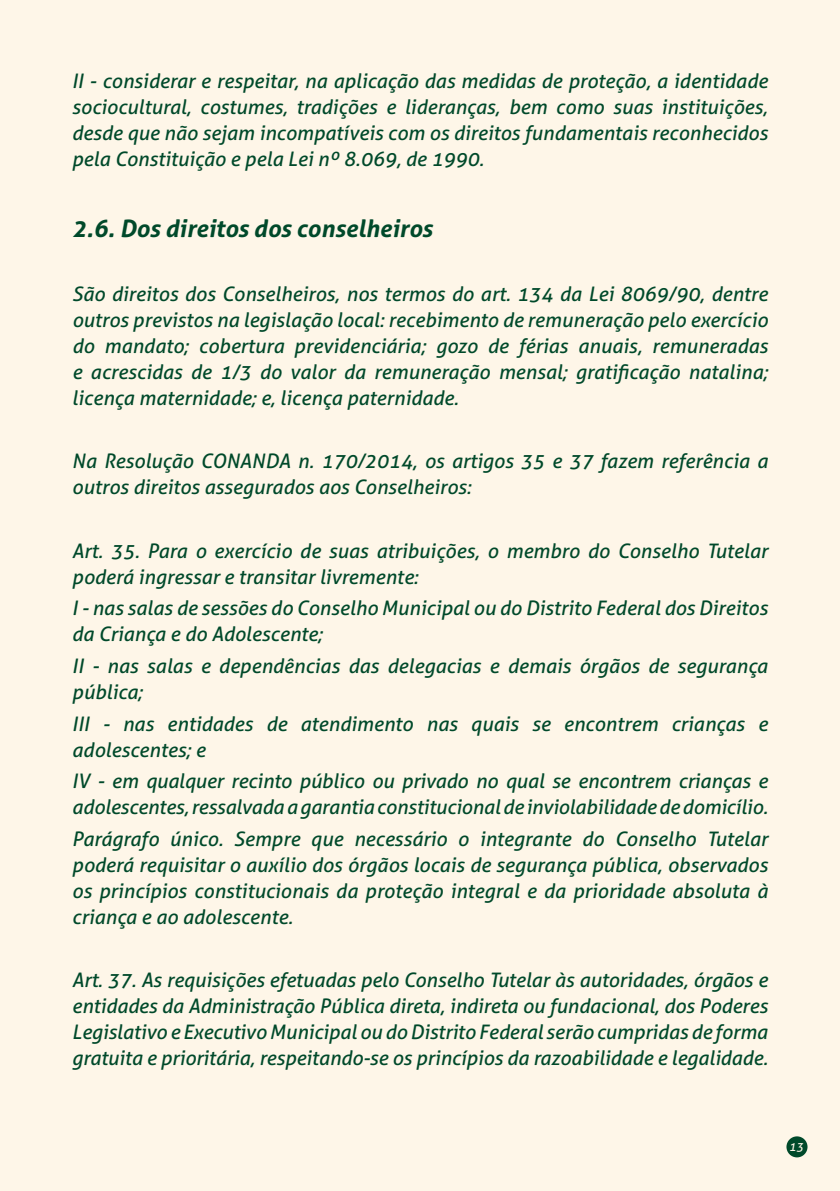
<style>
.page{position:relative;width:840px;height:1191px;background:#fff}
.page>*{position:absolute;margin:0;border:0;box-sizing:border-box;transform-origin:0 0}
.t1{font:italic 700 24px "Aller";color:#00492a}
.t2{font:italic 20px/26px "Aller";color:#00492a}
.t3{font:italic 12.2px "Aller";color:#fef6e8}
</style>
<div class="page">
<div style="left:0;top:0;width:839px;height:1191px;background:#fef6e8"></div>
<div style="left:786px;top:1136px;width:21px;height:21px;background:#00492a;border-radius:50%"></div>
<p class="t2" style="left:72px;top:68px;width:697px;text-align:justify">II - considerar e respeitar, na aplicação das medidas de proteção, a identidade sociocultural, costumes, tradições e lideranças, bem como suas instituições, desde que não sejam incompatíveis com os direitos fundamentais reconhecidos pela Constituição e pela Lei nº 8.069, de 1990.</p>
<p class="t1" style="left:72px;top:214px;width:362px">2.6. Dos direitos dos conselheiros</p>
<p class="t2" style="left:72px;top:281px;width:697px;text-align:justify">São direitos dos Conselheiros, nos termos do art. 134 da Lei 8069/90, dentre outros previstos na legislação local: recebimento de remuneração pelo exercício do mandato; cobertura previdenciária; gozo de férias anuais, remuneradas e acrescidas de 1/3 do valor da remuneração mensal; gratificação natalina; licença maternidade; e, licença paternidade.</p>
<p class="t2" style="left:72px;top:448px;width:697px">Na Resolução CONANDA n. 170/2014, os artigos 35 e 37 fazem referência a outros direitos assegurados aos Conselheiros:</p>
<p class="t2" style="left:72px;top:537px;width:697px">Art. 35. Para o exercício de suas atribuições, o membro do Conselho Tutelar poderá ingressar e transitar livremente:</p>
<p class="t2" style="left:72px;top:595px;width:697px">I - nas salas de sessões do Conselho Municipal ou do Distrito Federal dos Direitos da Criança e do Adolescente;</p>
<p class="t2" style="left:72px;top:653px;width:697px">II - nas salas e dependências das delegacias e demais órgãos de segurança pública;</p>
<p class="t2" style="left:72px;top:710px;width:697px">III - nas entidades de atendimento nas quais se encontrem crianças e adolescentes; e</p>
<p class="t2" style="left:72px;top:768px;width:697px">IV - em qualquer recinto público ou privado no qual se encontrem crianças e adolescentes, ressalvada a garantia constitucional de inviolabilidade de domicílio.</p>
<p class="t2" style="left:72px;top:825px;width:697px;text-align:justify">Parágrafo único. Sempre que necessário o integrante do Conselho Tutelar poderá requisitar o auxílio dos órgãos locais de segurança pública, observados os princípios constitucionais da proteção integral e da prioridade absoluta à criança e ao adolescente.</p>
<p class="t2" style="left:72px;top:967px;width:697px;text-align:justify">Art. 37. As requisições efetuadas pelo Conselho Tutelar às autoridades, órgãos e entidades da Administração Pública direta, indireta ou fundacional, dos Poderes Legislativo e Executivo Municipal ou doDistrito Federal serão cumpridas de forma gratuita e prioritária, respeitando-se os princípios da razoabilidade e legalidade.</p>
<p class="t3" style="left:788px;top:1138px;width:16px">13</p>
</div>
